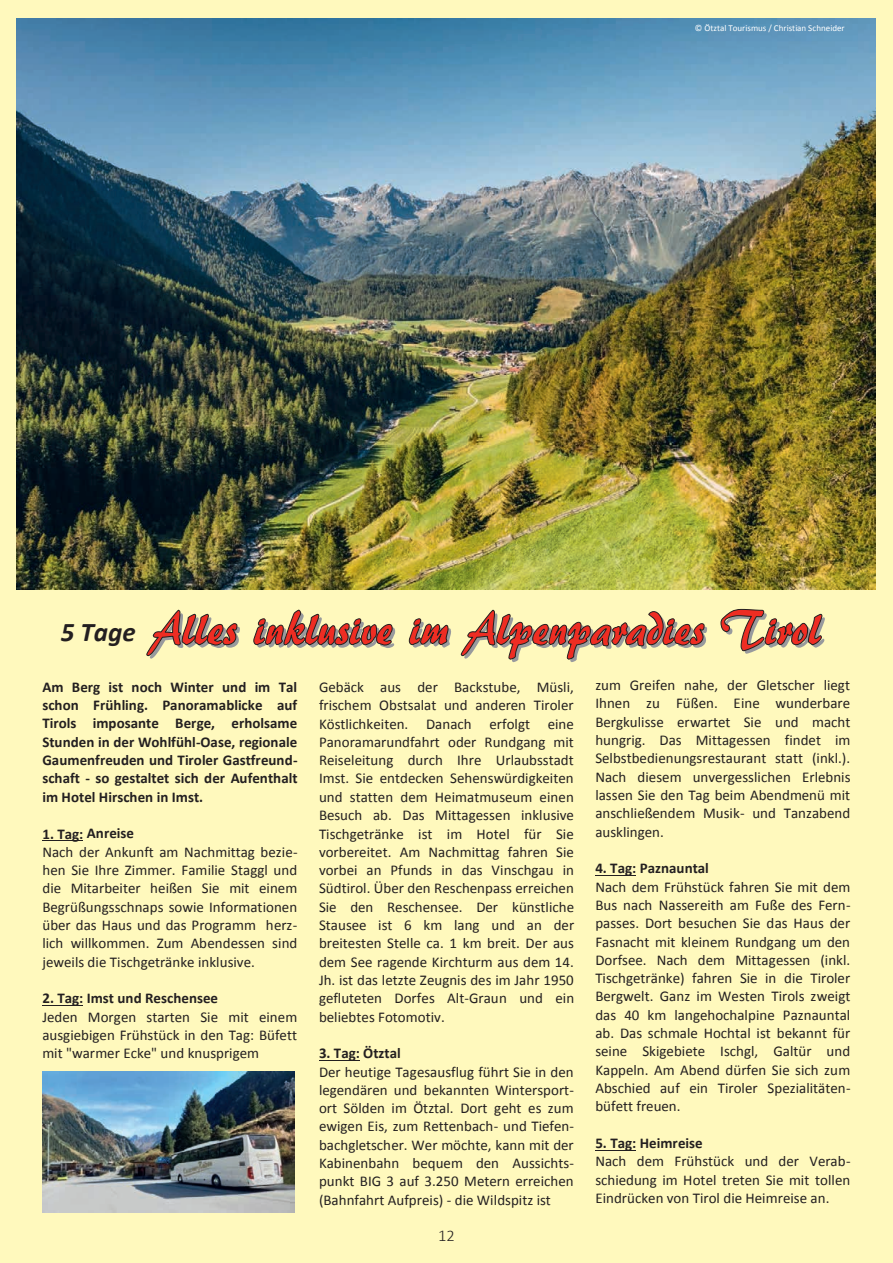
<style>
.page{position:relative;width:893px;height:1263px;background:#fff9bd}
.page>*{position:absolute;margin:0;border:0;box-sizing:border-box;transform-origin:0 0}
.t1{font:italic 700 27px "Calibri";color:#231f20}
.t2{font:300 16.5px "Calibri";color:#231f20}
.t3{font:15px/18.3px "Calibri";color:#231f20;text-align:justify}
.t4{font:700 15px/18.3px "Calibri";color:#231f20;text-align:justify}
.t5{font:9px "Calibri";color:#fff}
</style>
<div class="page">
<svg style="left:146px;top:610px;width:249px;height:49px"></svg>
<svg style="left:409px;top:618px;width:42px;height:30px"></svg>
<svg style="left:461px;top:610px;width:246px;height:53px"></svg>
<svg style="left:721px;top:609px;width:104px;height:45px"></svg>
<img style="left:17px;top:18px;width:859px;height:571px">
<img style="left:42px;top:1072px;width:252px;height:140px">
<hr style="left:42px;top:840px;width:41px;height:1px;background:#231f20">
<hr style="left:42px;top:1005px;width:41px;height:1px;background:#231f20">
<hr style="left:319px;top:1060px;width:41px;height:1px;background:#231f20">
<hr style="left:595px;top:875px;width:41px;height:1px;background:#231f20">
<hr style="left:595px;top:1149px;width:41px;height:1px;background:#231f20">
<p class="t5" style="left:695px;top:22px;width:151px">© Ötztal Tourismus / Christian Schneider</p>
<h1 class="t1" style="left:61px;top:615px;width:76px">5 Tage</h1>
<p class="t4" style="left:42px;top:678px;width:257px">Am Berg ist noch Winter und im Tal schon Frühling. Panoramablicke auf Tirols imposante Berge, erholsame Stunden in der Wohlfühl-Oase, regionale Gaumenfreuden und Tiroler Gastfreund&shy;schaft - so gestaltet sich der Aufenthalt im Hotel Hirschen in Imst.</p>
<p class="t4" style="left:42px;top:824px;width:93px">1. Tag: Anreise</p>
<p class="t3" style="left:42px;top:842px;width:257px">Nach der Ankunft am Nachmittag bezie&shy;hen Sie Ihre Zimmer. Familie Staggl und die Mitarbeiter heißen Sie mit einem Begrüßungsschnaps sowie Informationen über das Haus und das Programm herz&shy;lich willkommen. Zum Abendessen sind jeweils die Tischgetränke inklusive.</p>
<p class="t4" style="left:42px;top:989px;width:177px">2. Tag: Imst und Reschensee</p>
<p class="t3" style="left:42px;top:1007px;width:256px">Jeden Morgen starten Sie mit einem ausgiebigen Frühstück in den Tag: Büfett mit "warmer Ecke" und knusprigem</p>
<p class="t3" style="left:319px;top:678px;width:257px">Gebäck aus der Backstube, Müsli, frischem Obstsalat und anderen Tiroler Köstlichkeiten. Danach erfolgt eine Panoramarundfahrt oder Rundgang mit Reiseleitung durch Ihre Urlaubsstadt Imst. Sie entdecken Sehenswürdigkeiten und statten dem Heimatmuseum einen Besuch ab. Das Mittagessen inklusive Tischgetränke ist im Hotel für Sie vorbereitet. Am Nachmittag fahren Sie vorbei an Pfunds in das Vinschgau in Südtirol. Über den Reschenpass erreichen Sie den Reschensee. Der künstliche Stausee ist 6 km lang und an der breitesten Stelle ca. 1 km breit. Der aus dem See ragende Kirchturm aus dem 14.<br>Jh. ist das letzte Zeugnis des im Jahr 1950 gefluteten Dorfes Alt-Graun und ein beliebtes Fotomotiv.</p>
<p class="t4" style="left:319px;top:1044px;width:83px">3. Tag: Ötztal</p>
<p class="t3" style="left:319px;top:1062px;width:257px">Der heutige Tagesausflug führt Sie in den legendären und bekannten Wintersport&shy;ort Sölden im Ötztal. Dort geht es zum ewigen Eis, zum Rettenbach- und Tiefen&shy;bachgletscher. Wer möchte, kann mit der Kabinenbahn bequem den Aussichts&shy;punkt BIG 3 auf 3.250 Metern erreichen (Bahnfahrt Aufpreis) - die Wildspitz ist</p>
<p class="t3" style="left:439px;top:1223px;width:17px">12</p>
<p class="t2" style="left:438px;top:1225px;width:18px">12</p>
<p class="t3" style="left:595px;top:676px;width:257px">zum Greifen nahe, der Gletscher liegt Ihnen zu Füßen. Eine wunderbare Bergkulisse erwartet Sie und macht hungrig. Das Mittagessen findet im Selbstbedienungsrestaurant statt (inkl.).<br>Nach diesem unvergesslichen Erlebnis lassen Sie den Tag beim Abendmenü mit anschließendem Musik- und Tanzabend ausklingen.</p>
<p class="t4" style="left:595px;top:859px;width:115px">4. Tag: Paznauntal</p>
<p class="t3" style="left:595px;top:877px;width:257px">Nach dem Frühstück fahren Sie mit dem Bus nach Nassereith am Fuße des Fern&shy;passes. Dort besuchen Sie das Haus der Fasnacht mit kleinem Rundgang um den Dorfsee. Nach dem Mittagessen (inkl.<br>Tischgetränke) fahren Sie in die Tiroler Bergwelt. Ganz im Westen Tirols zweigt das 40 km langehochalpine Paznauntal ab. Das schmale Hochtal ist bekannt für seine Skigebiete Ischgl, Galtür und Kappeln. Am Abend dürfen Sie sich zum Abschied auf ein Tiroler Spezialitäten&shy;büfett freuen.</p>
<p class="t4" style="left:595px;top:1134px;width:109px">5. Tag: Heimreise</p>
<p class="t3" style="left:595px;top:1152px;width:257px">Nach dem Frühstück und der Verab&shy;schiedung im Hotel treten Sie mit tollen Eindrücken von Tirol die Heimreise an.</p>
</div>
